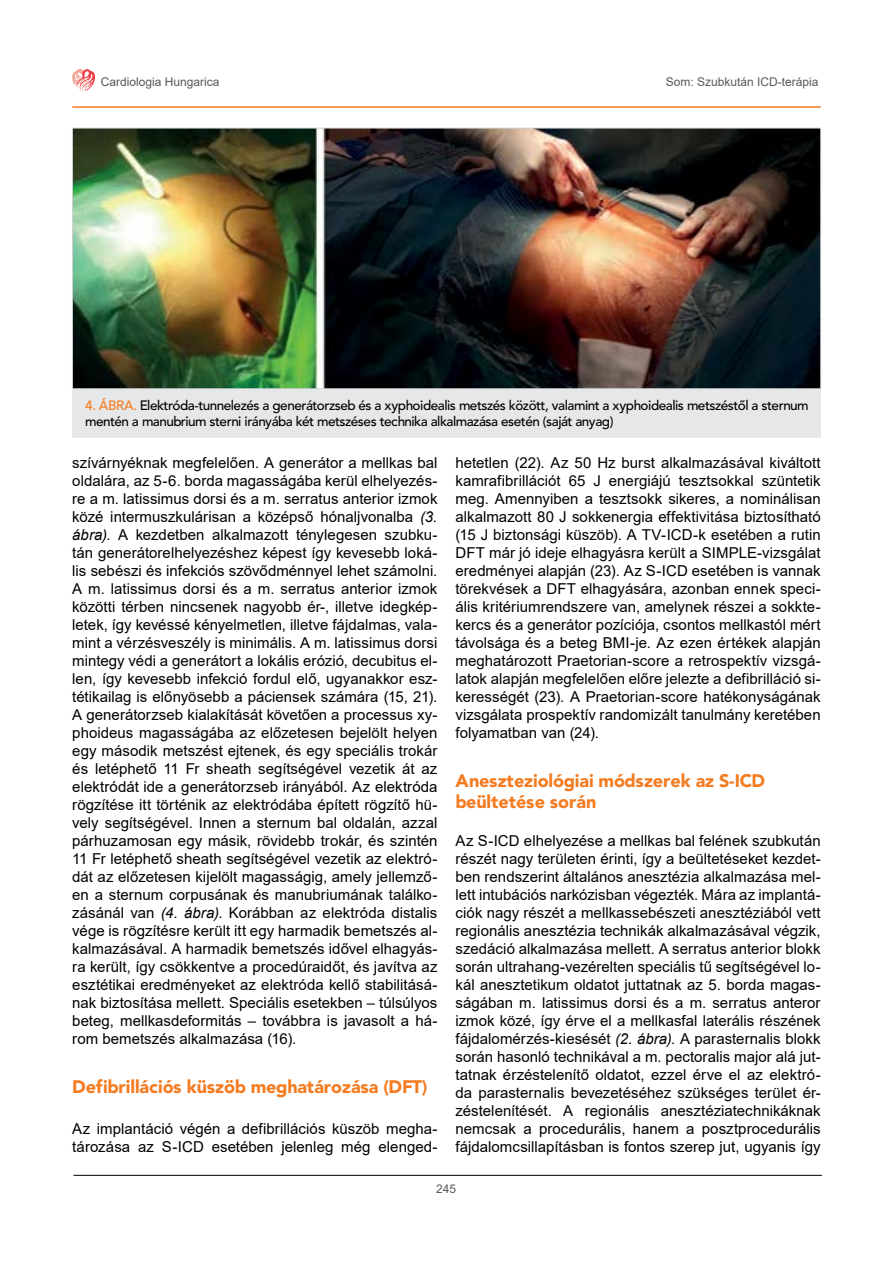
<style>
.page{position:relative;width:893px;height:1263px;background:#fff}
.page>*{position:absolute;margin:0;border:0;box-sizing:border-box;transform-origin:0 0}
.t1{font:18px/21.6px "Avenir Blk PFL";color:#f47b20}
.t2{font:15px/18px "Arial";color:#000;text-align:justify}
.t3{font:13.5px/16.5px "Avenir Md PFL";color:#000}
.t4{font:12px "Arial";color:#58595b}
.s1{color:#f47b20}
.s2{font-style:italic}
</style>
<div class="page">
<hr style="left:74px;top:1175px;width:748px;height:1px;background:#000">
<svg style="left:72px;top:69px;width:23px;height:23px"></svg>
<hr style="left:72px;top:106px;width:749px;height:2px;background:#f47b20">
<img style="left:74px;top:130px;width:745px;height:257px">
<div style="left:72px;top:128px;width:749px;height:261px;border:1px solid #d1d3d4"></div>
<div style="left:72px;top:389px;width:749px;height:48px;background:#e6e7e8"></div>
<p class="t4" style="left:101px;top:74px;width:120px">Cardiologia Hungarica</p>
<p class="t4" style="left:666px;top:74px;width:154px">Som: Szubkután ICD-terápia</p>
<p class="t3" style="left:85px;top:397px;width:724px"><span class="s1">4. ÁBRA.</span> Elektróda-tunnelezés a generátorzseb és a xyphoidealis metszés között, valamint a xyphoidealis metszéstől a sternum mentén a manubrium sterni irányába két metszéses technika alkalmazása esetén (saját anyag)</p>
<p class="t2" style="left:72px;top:454px;width:367px">szívárnyéknak megfelelően. A generátor a mellkas bal oldalára, az 5-6. borda magasságába kerül elhelyezés&shy;re a m. latissimus dorsi és a m. serratus anterior izmok közé intermuszkulárisan a középső hónaljvonalba <span class="s2">(3. ábra)</span>. A kezdetben alkalmazott ténylegesen szubku&shy;tán generátorelhelyezéshez képest így kevesebb loká&shy;lis sebészi és infekciós szövődménnyel lehet számolni.<br>A m. latissimus dorsi és a m. serratus anterior izmok közötti térben nincsenek nagyobb ér-, illetve idegkép&shy;letek, így kevéssé kényelmetlen, illetve fájdalmas, vala&shy;mint a vérzésveszély is minimális. A m. latissimus dorsi mintegy védi a generátort a lokális erózió, decubitus el&shy;len, így kevesebb infekció fordul elő, ugyanakkor esz&shy;tétikailag is előnyösebb a páciensek számára (15, 21).<br>A generátorzseb kialakítását követően a processus xy&shy;phoideus magasságába az előzetesen bejelölt helyen egy második metszést ejtenek, és egy speciális trokár és letéphető 11 Fr sheath segítségével vezetik át az elektródát ide a generátorzseb irányából. Az elektróda rögzítése itt történik az elektródába épített rögzítő hü&shy;vely segítségével. Innen a sternum bal oldalán, azzal párhuzamosan egy másik, rövidebb trokár, és szintén 11 Fr letéphető sheath segítségével vezetik az elektró&shy;dát az előzetesen kijelölt magasságig, amely jellemző&shy;en a sternum corpusának és manubriumának találko&shy;zásánál van <span class="s2">(4. ábra)</span>. Korábban az elektróda distalis vége is rögzítésre került itt egy harmadik bemetszés al&shy;kalmazásával. A harmadik bemetszés idővel elhagyás&shy;ra került, így csökkentve a procedúraidőt, és javítva az esztétikai eredményeket az elektróda kellő stabilitásá&shy;nak biztosítása mellett. Speciális esetekben – túlsúlyos beteg, mellkasdeformitás – továbbra is javasolt a há&shy;rom bemetszés alkalmazása (16).</p>
<p class="t1" style="left:72px;top:1075px;width:356px">Defibrillációs küszöb meghatározása (DFT)</p>
<p class="t2" style="left:72px;top:1120px;width:367px">Az implantáció végén a defibrillációs küszöb megha&shy;tározása az S-ICD esetében jelenleg még elenged-</p>
<p class="t2" style="left:455px;top:454px;width:367px">hetetlen (22). Az 50 Hz burst alkalmazásával kiváltott kamrafibrillációt 65 J energiájú tesztsokkal szüntetik meg. Amennyiben a tesztsokk sikeres, a nominálisan alkalmazott 80 J sokkenergia effektivitása biztosítható (15 J biztonsági küszöb). A TV-ICD-k esetében a rutin DFT már jó ideje elhagyásra került a SIMPLE-vizsgálat eredményei alapján (23). Az S-ICD esetében is vannak törekvések a DFT elhagyására, azonban ennek speci&shy;ális kritériumrendszere van, amelynek részei a sokkte&shy;kercs és a generátor pozíciója, csontos mellkastól mért távolsága és a beteg BMI-je. Az ezen értékek alapján meghatározott Praetorian-score a retrospektív vizsgá&shy;latok alapján megfelelően előre jelezte a defibrilláció si&shy;kerességét (23). A Praetorian-score hatékonyságának vizsgálata prospektív randomizált tanulmány keretében folyamatban van (24).</p>
<p class="t1" style="left:455px;top:769px;width:311px">Aneszteziológiai módszerek az S-ICD beültetése során</p>
<p class="t2" style="left:455px;top:832px;width:367px">Az S-ICD elhelyezése a mellkas bal felének szubkután részét nagy területen érinti, így a beültetéseket kezdet&shy;ben rendszerint általános anesztézia alkalmazása mel&shy;lett intubációs narkózisban végezték. Mára az implantá&shy;ciók nagy részét a mellkassebészeti anesztéziából vett regionális anesztézia technikák alkalmazásával végzik, szedáció alkalmazása mellett. A serratus anterior blokk során ultrahang-vezérelten speciális tű segítségével lo&shy;kál anesztetikum oldatot juttatnak az 5. borda magas&shy;ságában m. latissimus dorsi és a m. serratus anteror izmok közé, így érve el a mellkasfal laterális részének fájdalomérzés-kiesését <span class="s2">(2. ábra)</span>. A parasternalis blokk során hasonló technikával a m. pectoralis major alá jut&shy;tatnak érzéstelenítő oldatot, ezzel érve el az elektró&shy;da parasternalis bevezetéséhez szükséges terület ér&shy;zéstelenítését. A regionális anesztéziatechnikáknak nemcsak a procedurális, hanem a posztprocedurális fájdalomcsillapításban is fontos szerep jut, ugyanis így</p>
<p class="t4" style="left:436px;top:1180px;width:22px">245</p>
</div>
